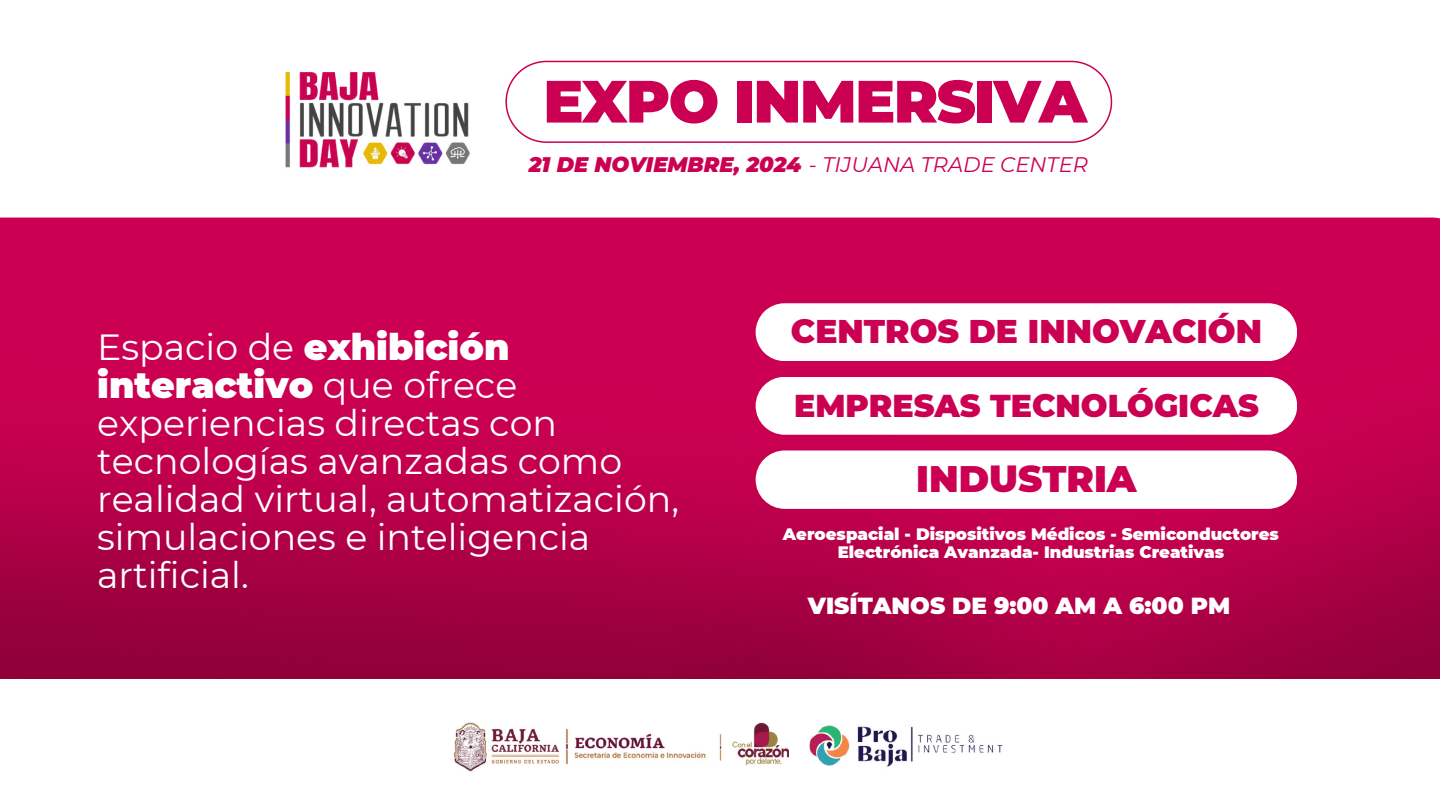
<style>
.page{position:relative;width:1440px;height:810px;background:#fff}
.page>*{position:absolute;margin:0;border:0;box-sizing:border-box;transform-origin:0 0}
.t1{font:900 59.6px "Montserrat";letter-spacing:-.025em;color:#cc0052}
.t2{font:900 36.9px "Montserrat";color:#cc0052}
.t3{font:36.3px/38.1px "Montserrat";color:#fff}
.t4{font:900 32.8px "Montserrat";color:#cc0052}
.t5{font:900 31.6px "Montserrat";color:#cc0052}
.t6{font:900 23.2px "Montserrat";color:#fff}
.t7{font:italic 21.1px "Montserrat";color:#cc0052}
.t8{font:900 16.5px/18px "Montserrat";color:#fff;text-align:center}
.s1{font-weight:900}
</style>
<div class="page">
<img style="left:0;top:60px;width:1113px;height:619px">
<img style="left:647px;top:188px;width:793px;height:491px">
<img style="left:262px;top:61px;width:225px;height:122px">
<img style="left:453px;top:722px;width:336px;height:50px">
<img style="left:809px;top:725px;width:194px;height:42px">
<svg style="left:505px;top:61px;width:607px;height:82px"></svg>
<svg style="left:756px;top:303px;width:541px;height:58px"></svg>
<div style="left:756px;top:450px;width:541px;height:59px;background:#fff;border-radius:29px"></div>
<div style="left:756px;top:377px;width:541px;height:58px;background:#fff;border-radius:29px"></div>
<h1 class="t1" style="left:543px;top:65px;width:545px">EXPO INMERSIVA</h1>
<p class="t7" style="left:529px;top:152px;width:561px"><span class="s1">21 DE NOVIEMBRE, 2024</span> - TIJUANA TRADE CENTER</p>
<p class="t3" style="left:97px;top:327px;width:583px">Espacio de <span class="s1">exhibición interactivo</span> que ofrece experiencias directas con tecnologías avanzadas como realidad virtual, automatización, simulaciones e inteligencia artificial.</p>
<p class="t4" style="left:791px;top:311px;width:473px">CENTROS DE INNOVACIÓN</p>
<p class="t5" style="left:794px;top:387px;width:466px">EMPRESAS TECNOLÓGICAS</p>
<p class="t2" style="left:916px;top:456px;width:222px">INDUSTRIA</p>
<p class="t8" style="left:783px;top:525px;width:497px">Aeroespacial - Dispositivos Médicos - Semiconductores<br>Electrónica Avanzada- Industrias Creativas</p>
<p class="t6" style="left:808px;top:591px;width:424px">VISÍTANOS DE 9:00 AM A 6:00 PM</p>
</div>
